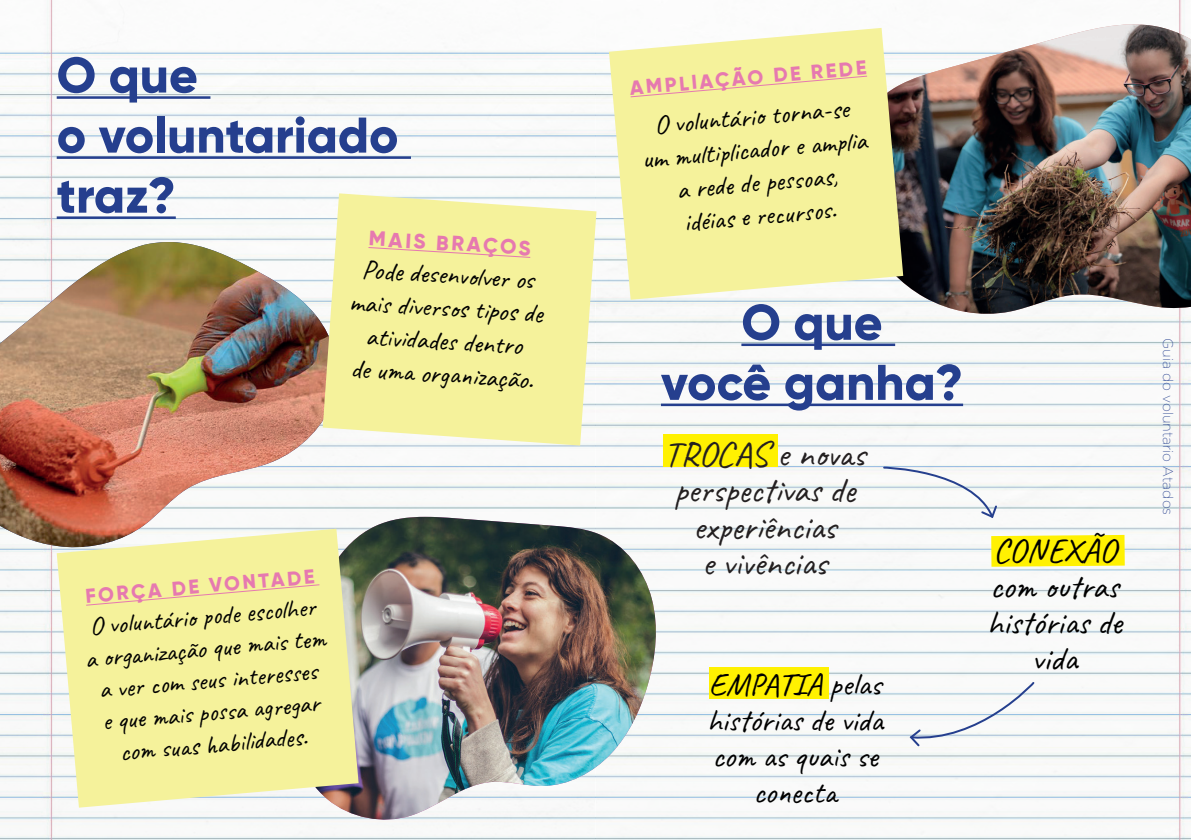
<style>
.page{position:relative;width:1191px;height:840px;background:#fff}
.page>*{position:absolute;margin:0;border:0;box-sizing:border-box;transform-origin:0 0}
.t1{font:800 50px/60px "Gilroy";color:#253f8e}
.t2{font:36px/36px "Caveat";color:#231f20;text-align:center}
.t3{font:34.4px/36px "Caveat";color:#000;text-align:center}
.t4{font:32px/36px "Caveat";color:#000;text-align:center}
.t5{font:27px/33.2px "Caveat";color:#000;text-align:center}
.t6{font:26px/32px "Caveat";color:#000;text-align:center}
.t7{font:800 20.8px "Gilroy";color:#e679b0}
.t8{font:800 20px "Gilroy";color:#e679b0}
.t9{font:200 14px "Gotham";color:#253f8e}
</style>
<div class="page">
<img style="left:0;top:0;width:1191px;height:839px">
<img style="left:289px;top:516px;width:369px;height:305px">
<img style="left:0;top:242px;width:343px;height:306px">
<svg style="left:57px;top:528px;width:301px;height:279px;background:#efeca1"></svg>
<svg style="left:323px;top:193px;width:273px;height:252px;background:#f4f1a5"></svg>
<hr style="left:57px;top:96px;width:153px;height:3px;background:#253f8e">
<hr style="left:57px;top:156px;width:354px;height:3px;background:#253f8e">
<hr style="left:57px;top:216px;width:119px;height:3px;background:#253f8e">
<svg style="left:367px;top:246px;width:164px;height:12px;background:#f3e79c"></svg>
<svg style="left:85px;top:583px;width:235px;height:23px;background:#f4ec9b"></svg>
<div style="left:663px;top:434px;width:115px;height:32px;background:#fff101"></div>
<svg style="left:991px;top:534px;width:133px;height:32px;background:#fef10d"></svg>
<div style="left:709px;top:666px;width:120px;height:32px;background:#fff101"></div>
<hr style="left:741px;top:343px;width:154px;height:3px;background:#253f8e">
<hr style="left:661px;top:403px;width:302px;height:3px;background:#253f8e">
<img style="left:846px;top:24px;width:345px;height:293px">
<svg style="left:609px;top:28px;width:294px;height:271px;background:#f2efa6"></svg>
<svg style="left:629px;top:75px;width:239px;height:23px;background:#f4ec9b"></svg>
<svg style="left:882px;top:465px;width:116px;height:54px"></svg>
<svg style="left:908px;top:680px;width:127px;height:67px"></svg>
<h1 class="t1" style="left:57px;top:45px;width:343px">O que<br>o voluntariado traz?</h1>
<p class="t7" style="left:370px;top:225px;width:164px;rotate:3deg">MAIS BRAÇOS</p>
<p class="t5" style="left:352px;top:253px;width:195px;rotate:3deg">Pode desenvolver os mais diversos tipos de atividades dentro<br>de uma organização.</p>
<p class="t8" style="left:84px;top:583px;width:231px;rotate:-5deg">FORÇA DE VONTADE</p>
<p class="t6" style="left:81px;top:610px;width:242px;rotate:-5deg">O voluntário pode escolher a organização que mais tem a ver com seus interesses<br>e que mais possa agregar com suas habilidades.</p>
<p class="t8" style="left:629px;top:75px;width:239px;rotate:-5deg">AMPLIAÇÃO DE REDE</p>
<p class="t5" style="left:637px;top:110px;width:227px;rotate:-5deg">O voluntário torna-se um multiplicador e amplia a rede de pessoas,<br>idéias e recursos.</p>
<h1 class="t1" style="left:661px;top:292px;width:304px;text-align:center">O que<br>você ganha?</h1>
<h2 class="t2" style="left:664px;top:436px;width:203px">TROCAS e novas perspectivas de experiências<br>e vivências</h2>
<p class="t4" style="left:707px;top:666px;width:178px">EMPATIA pelas histórias de vida com as quais se conecta</p>
<p class="t3" style="left:987px;top:532px;width:136px">CONEXÃO com outras histórias de vida</p>
<p class="t9" style="left:1176px;top:338px;width:178px;rotate:90deg">Guia do voluntario Atados</p>
</div>
